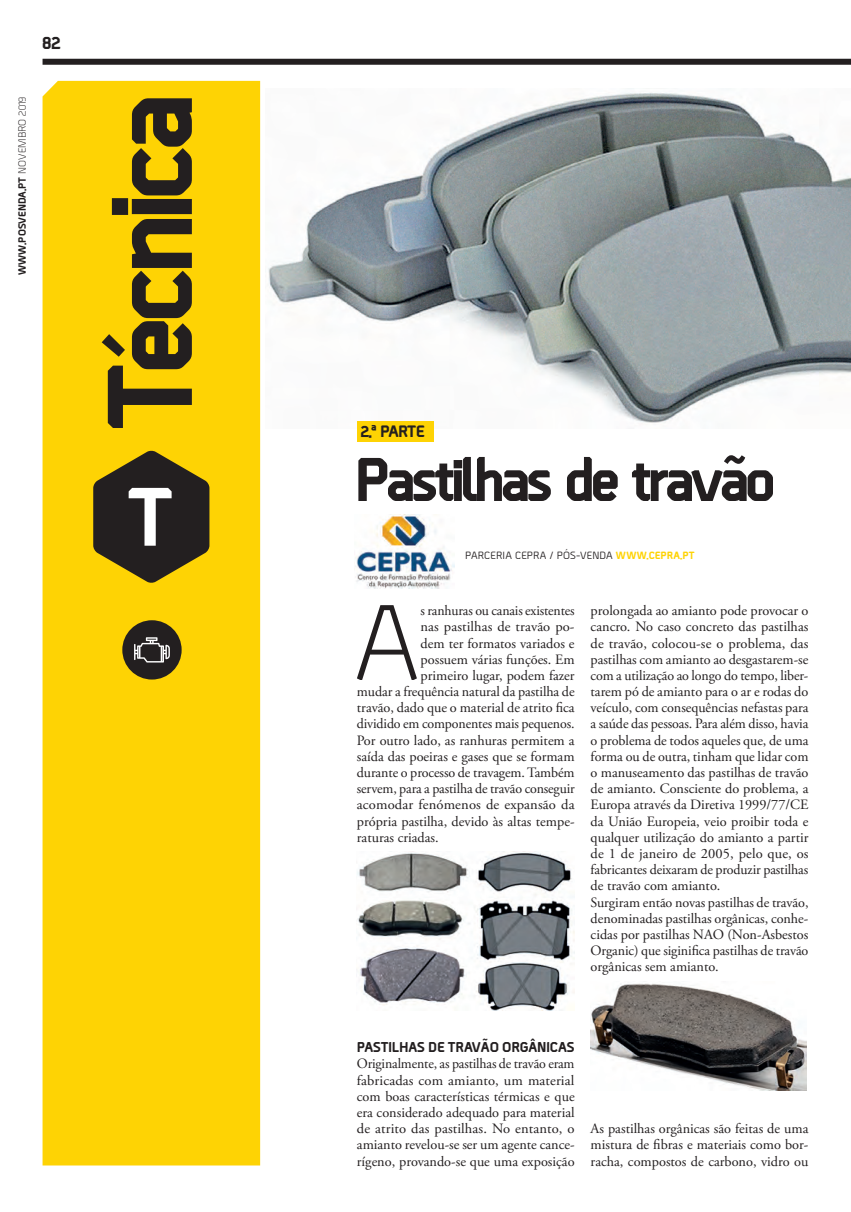
<style>
.page{position:relative;width:851px;height:1212px;background:#fff}
.page>*{position:absolute;margin:0;border:0;box-sizing:border-box;transform-origin:0 0}
._1_titulo_34pt{font:800 120px "Borda";letter-spacing:-.045em;color:#231f20}
.TEXTO1{font:106.8px "Borda";color:#231f20}
._1_titulo_34pt-2{font:800 82.65px "Borda";color:#fff}
._1_titulo_34pt-3{font:800 61.5px "Borda";letter-spacing:-.065em;color:#231f20}
.t1{font:800 18px "Borda";color:#231f20}
._1_titulo_34pt-4{font:800 16.5px "Borda";letter-spacing:-.05em;color:#231f20}
.TEXTO1-2{font:14.25px/16.2px "Adobe Garamond Pro";color:#231f20;text-align:justify}
.TEXTO1-3{font:800 14.25px "Borda";letter-spacing:-.005em;color:#231f20}
.Caixa_Txt_Corrido_PV{font:500 10.5px "Borda";letter-spacing:.01em;color:#231f20}
.t2{font:800 10.5px "Borda";color:#231f20}
.s1{font-weight:400}
.s2{font-weight:800;color:#fed304}
</style>
<div class="page">
<div style="left:43px;top:59px;width:807px;height:6px;background:#231f20"></div>
<div style="left:43px;top:81px;width:217px;height:1084px;background:#fed304"></div>
<svg style="left:93px;top:450px;width:116px;height:133px"></svg>
<div style="left:122px;top:620px;width:60px;height:59px;background:#231f20;border-radius:50%"></div>
<svg style="left:134px;top:637px;width:36px;height:25px"></svg>
<img style="left:268px;top:92px;width:582px;height:337px">
<img style="left:357px;top:851px;width:217px;height:159px">
<img style="left:590px;top:983px;width:216px;height:107px">
<img style="left:355px;top:514px;width:99px;height:74px">
<div style="left:357px;top:421px;width:76px;height:21px;background:#fed304"></div>
<p class="t1" style="left:43px;top:29px;width:19px">82</p>
<p class="t2" style="left:15px;top:275px;width:179px;rotate:-90deg">WWW.POSVENDA.PT <span class="s1">NOVEMBRO 2019</span></p>
<p class="_1_titulo_34pt" style="left:61px;top:430px;width:338px;rotate:-90deg">Técnica</p>
<p class="_1_titulo_34pt-2" style="left:127px;top:456px;width:47px">T</p>
<p class="_1_titulo_34pt-4" style="left:360px;top:419px;width:66px">2.ª PARTE</p>
<p class="_1_titulo_34pt-3" style="left:354px;top:434px;width:423px">Pastilhas de travão</p>
<p class="Caixa_Txt_Corrido_PV" style="left:465px;top:548px;width:231px">PARCERIA CEPRA / PÓS-VENDA <span class="s2">WWW.CEPRA.PT</span></p>
<p class="TEXTO1" style="left:353px;top:571px;width:69px">A</p>
<p class="TEXTO1-2" style="left:420px;top:603px;width:156px">s ranhuras ou canais existentes</p>
<p class="TEXTO1-2" style="left:420px;top:619px;width:155px">nas pastilhas de travão po-</p>
<p class="TEXTO1-2" style="left:420px;top:635px;width:155px">dem ter formatos variados e</p>
<p class="TEXTO1-2" style="left:420px;top:651px;width:155px">possuem várias funções. Em</p>
<p class="TEXTO1-2" style="left:420px;top:668px;width:155px">primeiro lugar, podem fazer</p>
<p class="TEXTO1-2" style="left:357px;top:684px;width:219px">mudar a frequência natural da pastilha de</p>
<p class="TEXTO1-2" style="left:357px;top:700px;width:219px">travão, dado que o material de atrito fica</p>
<p class="TEXTO1-2" style="left:357px;top:716px;width:219px">dividido em componentes mais pequenos.</p>
<p class="TEXTO1-2" style="left:357px;top:732px;width:219px">Por outro lado, as ranhuras permitem a</p>
<p class="TEXTO1-2" style="left:357px;top:749px;width:219px">saída das poeiras e gases que se formam</p>
<p class="TEXTO1-2" style="left:357px;top:765px;width:219px">durante o processo de travagem. Também</p>
<p class="TEXTO1-2" style="left:357px;top:781px;width:219px">servem, para a pastilha de travão conseguir</p>
<p class="TEXTO1-2" style="left:357px;top:797px;width:219px">acomodar fenómenos de expansão da</p>
<p class="TEXTO1-2" style="left:357px;top:813px;width:219px">própria pastilha, devido às altas tempe-</p>
<p class="TEXTO1-2" style="left:357px;top:830px;width:83px">raturas criadas.</p>
<p class="TEXTO1-2" style="left:590px;top:603px;width:219px">prolongada ao amianto pode provocar o cancro. No caso concreto das pastilhas de travão, colocou-se o problema, das pastilhas com amianto ao desgastarem-se com a utilização ao longo do tempo, liber&shy;tarem pó de amianto para o ar e rodas do veículo, com consequências nefastas para a saúde das pessoas. Para além disso, havia o problema de todos aqueles que, de uma forma ou de outra, tinham que lidar com o manuseamento das pastilhas de travão de amianto. Consciente do problema, a Europa através da Diretiva 1999/77/CE da União Europeia, veio proibir toda e qualquer utilização do amianto a partir de 1 de janeiro de 2005, pelo que, os fabricantes deixaram de produzir pastilhas de travão com amianto.</p>
<p class="TEXTO1-2" style="left:590px;top:894px;width:219px">Surgiram então novas pastilhas de travão, denominadas pastilhas orgânicas, conhe&shy;cidas por pastilhas NAO (Non-Asbestos Organic) que siginifica pastilhas de travão orgânicas sem amianto.</p>
<p class="TEXTO1-3" style="left:357px;top:1037px;width:219px">PASTILHAS DE TRAVÃO ORGÂNICAS</p>
<p class="TEXTO1-2" style="left:357px;top:1056px;width:219px">Originalmente, as pastilhas de travão eram fabricadas com amianto, um material com boas características térmicas e que era considerado adequado para material de atrito das pastilhas. No entanto, o amianto revelou-se ser um agente cance&shy;rígeno, provando-se que uma exposição</p>
<p class="TEXTO1-2" style="left:590px;top:1121px;width:219px">As pastilhas orgânicas são feitas de uma mistura de fibras e materiais como bor&shy;racha, compostos de carbono, vidro ou</p>
</div>
